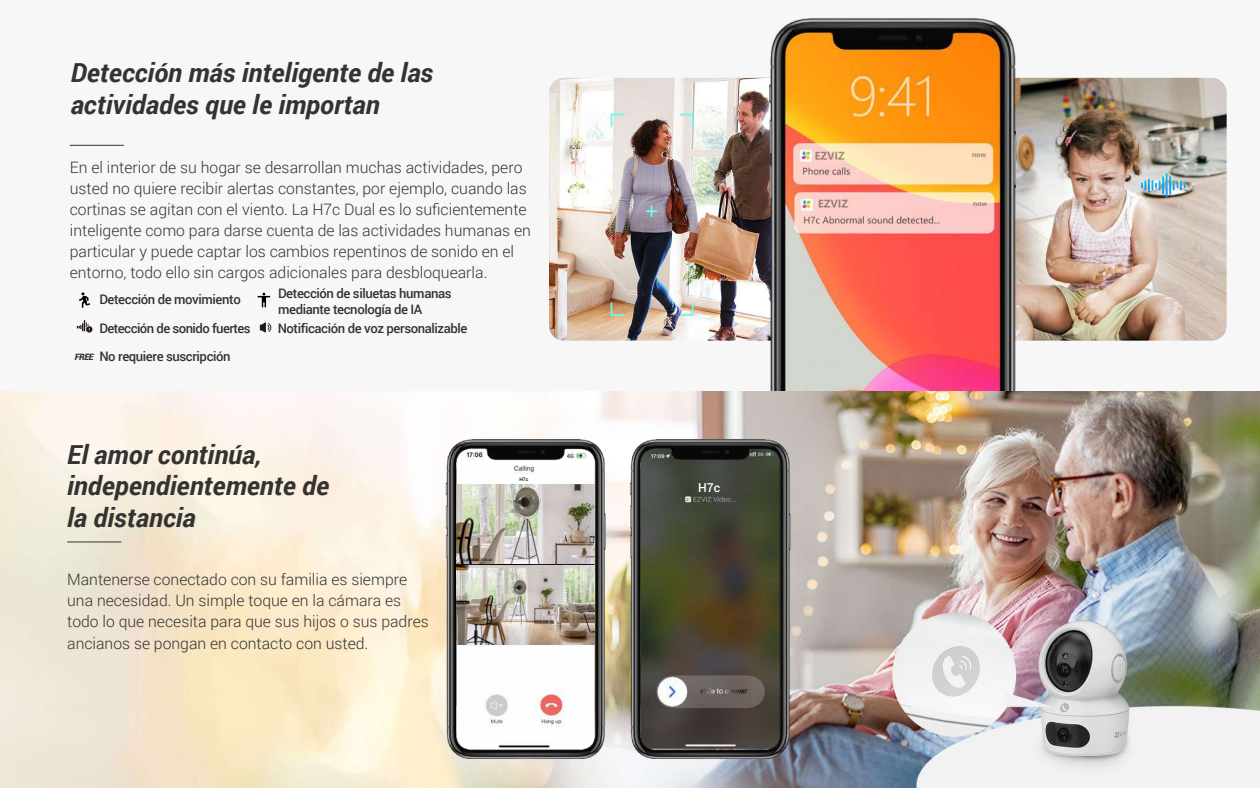
<style>
.page{position:relative;width:1260px;height:788px;background:#fff}
.page>*{position:absolute;margin:0;border:0;box-sizing:border-box;transform-origin:0 0}
.t1{font:italic 700 26.25px/31.5px "Roboto";color:#333}
.t2{font:300 15.75px/21px "Roboto";color:#333}
.t3{font:500 13.12px/28.5px "Roboto";letter-spacing:-.03em;color:#333}
.t4{font:500 12.25px "Roboto";color:#fff}
.t5{font:500 4.9px "Roboto";color:#000}
.t6{font:500 3.32px "Roboto";color:#000}
.s1{font-weight:900;font-style:italic;font-size:8.75px}
</style>
<div class="page">
<img style="left:0;top:390px;width:1260px;height:398px">
<div style="left:0;top:0;width:1260px;height:390px;background:#f7f7f7"></div>
<hr style="left:70px;top:145px;width:54px;height:1px;background:#333">
<hr style="left:67px;top:541px;width:54px;height:1px;background:#333">
<img style="left:549px;top:78px;width:221px;height:262px">
<img style="left:1015px;top:78px;width:212px;height:262px">
<svg style="left:79px;top:292px;width:11px;height:16px"></svg>
<svg style="left:258px;top:292px;width:12px;height:15px"></svg>
<svg style="left:77px;top:320px;width:15px;height:12px"></svg>
<svg style="left:260px;top:322px;width:11px;height:10px"></svg>
<img style="left:770px;top:18px;width:245px;height:372px">
<svg style="left:610px;top:113px;width:16px;height:16px"></svg>
<svg style="left:610px;top:301px;width:16px;height:16px"></svg>
<svg style="left:678px;top:113px;width:16px;height:16px"></svg>
<svg style="left:644px;top:204px;width:15px;height:14px"></svg>
<svg style="left:678px;top:301px;width:16px;height:16px"></svg>
<svg style="left:1166px;top:173px;width:2px;height:24px"></svg>
<svg style="left:1141px;top:176px;width:45px;height:18px"></svg>
<img style="left:403px;top:439px;width:185px;height:319px">
<img style="left:456px;top:485px;width:132px;height:159px">
<img style="left:588px;top:439px;width:229px;height:319px">
<img style="left:464px;top:452px;width:20px;height:7px">
<img style="left:567px;top:452px;width:20px;height:7px">
<div style="left:497px;top:474px;width:54px;height:9px;background:#fff"></div>
<img style="left:647px;top:481px;width:128px;height:14px">
<h1 class="t1" style="left:71px;top:56px;width:364px">Detección más inteligente de las actividades que le importan</h1>
<p class="t2" style="left:70px;top:156px;width:463px">En el interior de su hogar se desarrollan muchas actividades, pero usted no quiere recibir alertas constantes, por ejemplo, cuando las cortinas se agitan con el viento. La H7c Dual es lo suficientemente inteligente como para darse cuenta de las actividades humanas en particular y puede captar los cambios repentinos de sonido en el entorno, todo ello sin cargos adicionales para desbloquearla.</p>
<p class="t3" style="left:99px;top:284px;width:143px">Detección de movimiento</p>
<p class="t3" style="left:75px;top:313px;width:178px;text-indent:25px">Detección de sonido fuertes<br><span class="s1">FREE</span> No requiere suscripción</p>
<p class="t3" style="left:278px;top:285px;width:175px;line-height:15.8px">Detección de siluetas humanas mediante tecnología de IA</p>
<p class="t3" style="left:278px;top:313px;width:191px">Notificación de voz personalizable</p>
<h1 class="t1" style="left:67px;top:437px;width:264px">El amor continúa, independientemente de la distancia</h1>
<p class="t2" style="left:67px;top:568px;width:363px">Mantenerse conectado con su familia es siempre una necesidad. Un simple toque en la cámara es todo lo que necesita para que sus hijos o sus padres ancianos se pongan en contacto con usted.</p>
<p class="t5" style="left:519px;top:476px;width:10px">H7c</p>
<p class="t6" style="left:461px;top:557px;width:32px">18-01-2024 17:06:42</p>
<p class="t4" style="left:698px;top:479px;width:24px">H7c</p>
</div>
